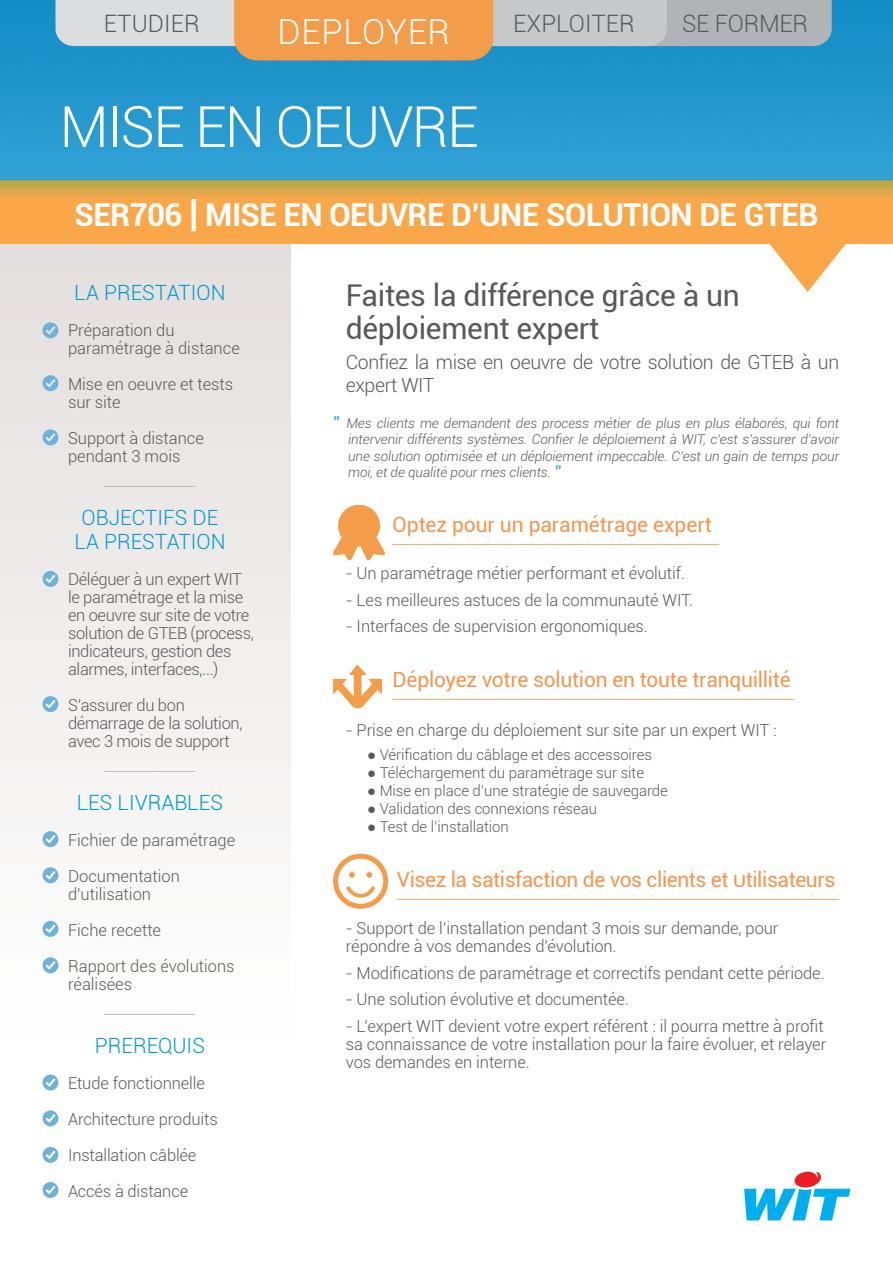
<style>
.page{position:relative;width:893px;height:1263px;background:#fff}
.page>*{position:absolute;margin:0;border:0;box-sizing:border-box;transform-origin:0 0}
.t1{font:300 57px "Roboto";letter-spacing:-.03em;color:#fff}
.t2{font:300 34.5px "Roboto";letter-spacing:.025em;color:#fff}
.t3{font:700 31.5px "Roboto";letter-spacing:-.02em;color:#fff}
.t4{font:30px/33px "Roboto";letter-spacing:-.01em;color:#58595b}
.t5{font:300 24px "Roboto";letter-spacing:.005em;color:#58595b}
.t6{font:21px "Roboto";letter-spacing:-.01em;color:#f39652}
.t7{font:300 21px/24px "Roboto";color:#0099ce;text-align:center}
.t8{font:300 21px "Roboto";color:#bcbec0}
.t9{font:300 19.5px/23.4px "Roboto";letter-spacing:-.02em;color:#58595b}
.t10{font:300 16.5px/18px "Roboto";letter-spacing:-.005em;color:#58595b}
.t11{font:300 16.5px "Roboto";color:#f39652}
.t12{font:300 15px "Roboto";letter-spacing:-.005em;color:#58595b}
.t13{font:italic 300 13.5px/16.5px "Roboto";letter-spacing:-.005em;color:#58595b;text-align:justify}
.s1{font-size:37.5px}
.s2{font-weight:900;font-style:normal;font-size:16.5px;color:#5cb3cf}
.s3{font-family:"Arial";font-weight:400}
</style>
<div class="page">
<div style="left:0;top:180px;width:291px;height:928px;background:linear-gradient(to bottom,#e0dcda,#fff)"></div>
<svg style="left:767px;top:243px;width:81px;height:49px"></svg>
<svg style="left:0;top:163px;width:893px;height:80px;background:#eda64a"></svg>
<img style="left:0;top:0;width:893px;height:180px">
<svg style="left:55px;top:0;width:777px;height:60px;background:#b9b1a0"></svg>
<svg style="left:43px;top:322px;width:15px;height:16px"></svg>
<svg style="left:43px;top:375px;width:15px;height:16px"></svg>
<svg style="left:43px;top:571px;width:15px;height:16px"></svg>
<svg style="left:43px;top:696px;width:15px;height:16px"></svg>
<svg style="left:43px;top:429px;width:15px;height:16px"></svg>
<svg style="left:43px;top:921px;width:15px;height:16px"></svg>
<svg style="left:43px;top:867px;width:15px;height:16px"></svg>
<svg style="left:43px;top:831px;width:15px;height:16px"></svg>
<svg style="left:43px;top:1182px;width:15px;height:16px"></svg>
<svg style="left:43px;top:1147px;width:15px;height:16px"></svg>
<svg style="left:43px;top:1110px;width:15px;height:16px"></svg>
<svg style="left:43px;top:1074px;width:15px;height:16px"></svg>
<svg style="left:43px;top:957px;width:15px;height:16px"></svg>
<svg style="left:333px;top:664px;width:49px;height:45px"></svg>
<svg style="left:333px;top:505px;width:52px;height:55px"></svg>
<svg style="left:333px;top:854px;width:55px;height:55px"></svg>
<svg style="left:744px;top:1171px;width:106px;height:49px"></svg>
<h3 class="t5" style="left:104px;top:7px;width:97px">ETUDIER</h3>
<h3 class="t5" style="left:513px;top:7px;width:123px">EXPLOITER</h3>
<h3 class="t5" style="left:682px;top:7px;width:128px">SE FORMER</h3>
<h2 class="t2" style="left:277px;top:8px;width:174px">DEPLOYER</h2>
<h1 class="t1" style="left:60px;top:87px;width:421px">MISE EN OEUVRE</h1>
<h3 class="t3" style="left:75px;top:192px;width:745px">SER706 <span class="s1">|</span> MISE EN OEUVRE D’UNE SOLUTION DE GTEB</h3>
<p class="t7" style="left:74px;top:279px;width:153px">LA PRESTATION</p>
<p class="t10" style="left:68px;top:320px;width:173px">Préparation du paramétrage à distance</p>
<p class="t10" style="left:68px;top:374px;width:167px">Mise en oeuvre et tests sur site</p>
<p class="t10" style="left:68px;top:428px;width:137px">Support à distance pendant 3 mois</p>
<p class="t8" style="left:105px;top:464px;width:92px">__________</p>
<p class="t7" style="left:74px;top:504px;width:153px">OBJECTIFS DE<br>LA PRESTATION</p>
<p class="t10" style="left:68px;top:569px;width:187px">Déléguer à un expert WIT le paramétrage et la mise en oeuvre sur site de votre solution de GTEB (process, indicateurs, gestion des alarmes, interfaces,...)</p>
<p class="t10" style="left:68px;top:695px;width:176px">S’assurer du bon démarrage de la solution, avec 3 mois de support</p>
<p class="t8" style="left:105px;top:749px;width:92px">__________</p>
<p class="t7" style="left:77px;top:789px;width:148px">LES LIVRABLES</p>
<p class="t10" style="left:68px;top:821px;width:169px;line-height:36px">Fichier de paramétrage<br>Documentation</p>
<p class="t10" style="left:68px;top:875px;width:168px;line-height:36px">d'utilisation<br>Fiche recette<br>Rapport des évolutions</p>
<p class="t10" style="left:68px;top:974px;width:66px">réalisées</p>
<p class="t8" style="left:105px;top:992px;width:92px">__________</p>
<p class="t7" style="left:95px;top:1032px;width:112px">PREREQUIS</p>
<p class="t10" style="left:68px;top:1064px;width:151px;line-height:36px">Etude fonctionnelle<br>Architecture produits<br>Installation câblée<br>Accés à distance</p>
<h3 class="t4" style="left:346px;top:278px;width:395px">Faites la différence grâce à un déploiement expert</h3>
<p class="t9" style="left:346px;top:350px;width:495px">Confiez la mise en oeuvre de votre solution de GTEB à un expert WIT</p>
<p class="t13" style="left:348px;top:414px;width:493px;text-indent:-15px"><span class="s2">"</span> Mes clients me demandent des process métier de plus en plus élaborés, qui font intervenir différents systèmes. Confier le déploiement à WIT, c’est s’assurer d’avoir une solution optimisée et un déploiement impeccable. C’est un gain de temps pour moi, et de qualité pour mes clients. <span class="s2">"</span></p>
<p class="t6" style="left:393px;top:510px;width:321px">Optez pour un paramétrage expert</p>
<p class="t11" style="left:393px;top:526px;width:328px">________________________________________________</p>
<p class="t10" style="left:346px;top:564px;width:341px">- Un paramétrage métier performant et évolutif.</p>
<p class="t10" style="left:346px;top:590px;width:349px">- Les meilleures astuces de la communauté WIT.</p>
<p class="t10" style="left:346px;top:617px;width:303px">- Interfaces de supervision ergonomiques.</p>
<p class="t6" style="left:393px;top:665px;width:400px">Déployez votre solution en toute tranquillité</p>
<p class="t11" style="left:393px;top:681px;width:403px">___________________________________________________________</p>
<p class="t10" style="left:346px;top:721px;width:432px">- Prise en charge du déploiement sur site par un expert WIT :</p>
<p class="t12" style="left:367px;top:744px;width:286px"><span class="s3">●</span> Vérification du câblage et des accessoires</p>
<p class="t12" style="left:367px;top:762px;width:278px"><span class="s3">●</span> Téléchargement du paramétrage sur site</p>
<p class="t12" style="left:367px;top:780px;width:302px"><span class="s3">●</span> Mise en place d’une stratégie de sauvegarde</p>
<p class="t12" style="left:367px;top:798px;width:232px"><span class="s3">●</span> Validation des connexions réseau</p>
<p class="t12" style="left:367px;top:816px;width:143px"><span class="s3">●</span> Test de l’installation</p>
<p class="t6" style="left:397px;top:865px;width:440px">Visez la satisfaction de vos clients et Utilisateurs</p>
<p class="t11" style="left:397px;top:881px;width:444px">_________________________________________________________________</p>
<p class="t10" style="left:346px;top:919px;width:434px">- Support de l’installation pendant 3 mois sur demande, pour répondre à vos demandes d'évolution.</p>
<p class="t10" style="left:346px;top:963px;width:480px">- Modifications de paramétrage et correctifs pendant cette période.</p>
<p class="t10" style="left:346px;top:990px;width:284px">- Une solution évolutive et documentée.</p>
<p class="t10" style="left:346px;top:1016px;width:482px">- L'expert WIT devient votre expert référent : il pourra mettre à profit sa connaissance de votre installation pour la faire évoluer, et relayer vos demandes en interne.</p>
</div>
